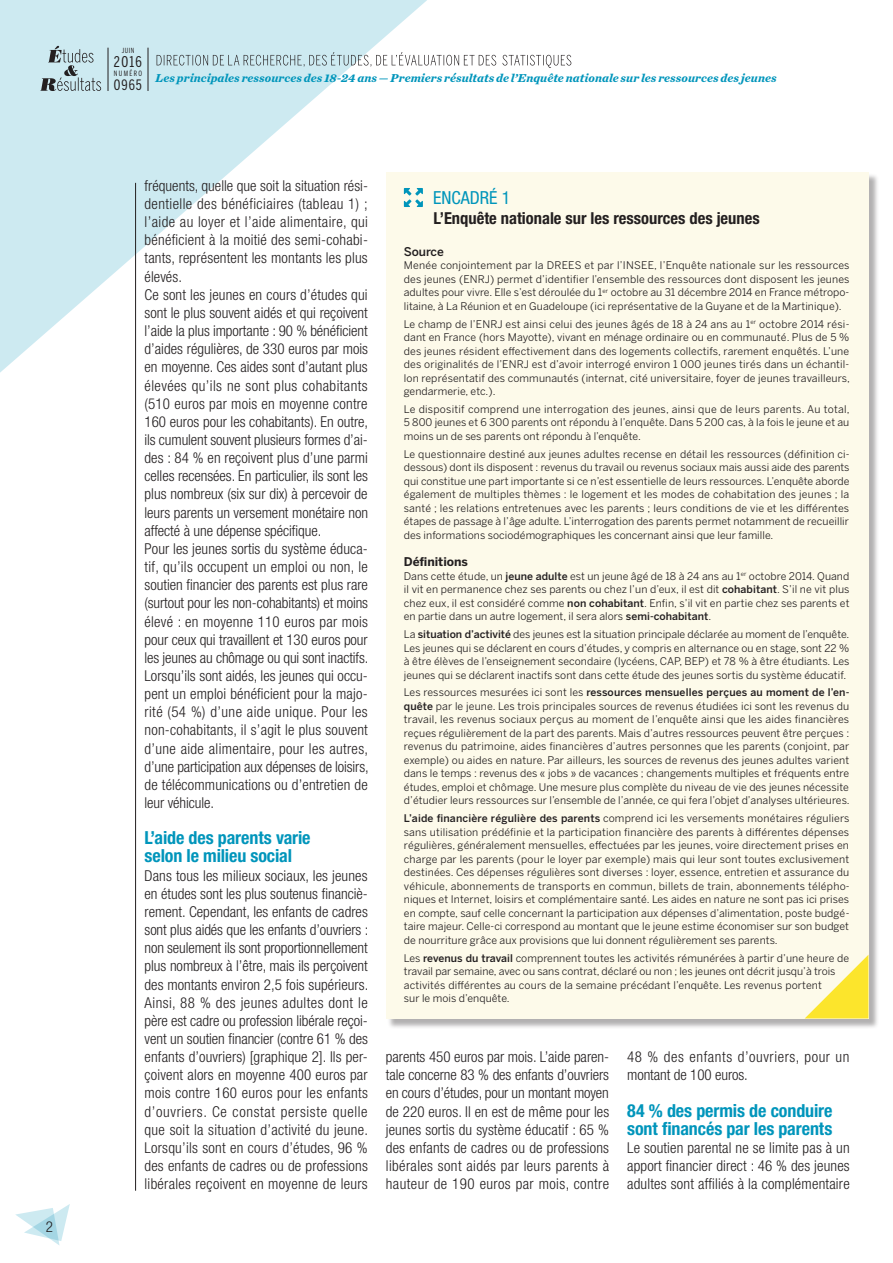
<style>
.page{position:relative;width:893px;height:1263px;background:#fff}
.page>*{position:absolute;margin:0;border:0;box-sizing:border-box;transform-origin:0 0}
.t1{font:700 condensed 18px/18.1px "Helvetica Neue LT Std";letter-spacing:-.005em;color:#0095bb}
.t2{font:condensed 18px "Helvetica Neue LT Std";color:#0095bb}
.t3{font:700 condensed 16.5px "Helvetica Neue LT Std";color:#231f20}
.t4{font:300 condensed 15px/18.1px "Helvetica Neue LT Std";letter-spacing:.005em;color:#231f20;text-align:justify}
.t5{font:300 condensed 15px/18.1px "Helvetica Neue LT Std";letter-spacing:.04em;color:#231f20}
.t6{font:14.7px "Benton Sans Comp";color:#231f20}
.t7{font:14.25px "Benton Sans Comp";color:#231f20}
.t8{font:italic 700 12px "Chronicle Text G1";letter-spacing:.005em;color:#0095bb}
.t9{font:700 12px "Benton Sans";letter-spacing:-.005em;color:#231f20}
.t10{font:500 12px "Benton Sans";letter-spacing:-.015em;color:#231f20}
.t11{font:10.5px/13.5px "Benton Sans";letter-spacing:.005em;color:#231f20;text-align:justify}
.t12{font:7.2px "Benton Sans Comp";letter-spacing:.18em;color:#231f20}
.t13{font:7.05px "Benton Sans Comp";color:#231f20}
.s1{font-weight:500}
</style>
<div class="page">
<svg style="left:0;top:0;width:427px;height:391px"></svg>
<svg style="left:15px;top:1204px;width:55px;height:41px"></svg>
<hr style="left:108px;top:48px;width:1px;height:43px;background:#231f20">
<hr style="left:148px;top:48px;width:1px;height:43px;background:#231f20">
<svg style="left:157px;top:52px;width:414px;height:16px"></svg>
<svg style="left:40px;top:46px;width:61px;height:45px;background:#acc3c9"></svg>
<hr style="left:135px;top:183px;width:1px;height:1008px;background:#231f20">
<div style="left:387px;top:174px;width:492px;height:855px;background:#231f20;opacity:.35"></div>
<div style="left:386px;top:172px;width:482px;height:846px;background:#fdfaea"></div>
<svg style="left:404px;top:188px;width:19px;height:19px"></svg>
<svg style="left:805px;top:955px;width:63px;height:63px"></svg>
<h3 class="t4" style="left:46px;top:1218px;width:9px">2</h3>
<p class="t13" style="left:122px;top:47px;width:14px">JUIN</p>
<h3 class="t6" style="left:114px;top:53px;width:30px">2016</h3>
<p class="t12" style="left:114px;top:70px;width:30px">NUMÉRO</p>
<h3 class="t7" style="left:114px;top:77px;width:30px">0965</h3>
<p class="t8" style="left:156px;top:68px;width:623px">Les principales ressources des 18-24 ans — Premiers résultats de l’Enquête nationale sur les ressources des jeunes</p>
<p class="t4" style="left:145px;top:176px;width:226px;text-align:left">fréquents, quelle que soit la situation rési&shy;dentielle des bénéficiaires (tableau 1) ; l’aide au loyer et l’aide alimentaire, qui bénéficient à la moitié des semi-cohabi&shy;tants, représentent les montants les plus élevés.<br>Ce sont les jeunes en cours d’études qui sont le plus souvent aidés et qui reçoivent l’aide la plus importante : 90 % bénéficient d’aides régulières, de 330 euros par mois en moyenne. Ces aides sont d’autant plus élevées qu’ils ne sont plus cohabitants (510 euros par mois en moyenne contre 160 euros pour les cohabitants). En outre, ils cumulent souvent plusieurs formes d’ai&shy;des : 84 % en reçoivent plus d’une parmi celles recensées. En particulier, ils sont les plus nombreux (six sur dix) à percevoir de leurs parents un versement monétaire non affecté à une dépense spécifique.<br>Pour les jeunes sortis du système éduca&shy;tif, qu’ils occupent un emploi ou non, le soutien financier des parents est plus rare (surtout pour les non-cohabitants) et moins élevé : en moyenne 110 euros par mois pour ceux qui travaillent et 130 euros pour les jeunes au chômage ou qui sont inactifs.<br>Lorsqu’ils sont aidés, les jeunes qui occu&shy;pent un emploi bénéficient pour la majo&shy;rité (54 %) d’une aide unique. Pour les non-cohabitants, il s’agit le plus souvent d’une aide alimentaire, pour les autres, d’une participation aux dépenses de loisirs, de télécommunications ou d’entretien de leur véhicule.</p>
<h1 class="t1" style="left:145px;top:829px;width:168px">L’aide des parents varie selon le milieu social</h1>
<p class="t4" style="left:145px;top:866px;width:225px">Dans tous les milieux sociaux, les jeunes en études sont les plus soutenus financiè&shy;rement. Cependant, les enfants de cadres sont plus aidés que les enfants d’ouvriers : non seulement ils sont proportionnellement plus nombreux à l’être, mais ils perçoivent des montants environ 2,5 fois supérieurs.<br>Ainsi, 88 % des jeunes adultes dont le père est cadre ou profession libérale reçoi&shy;vent un soutien financier (contre 61 % des enfants d’ouvriers) [graphique 2]. Ils per&shy;çoivent alors en moyenne 400 euros par mois contre 160 euros pour les enfants d’ouvriers. Ce constat persiste quelle que soit la situation d’activité du jeune.<br>Lorsqu’ils sont en cours d’études, 96 % des enfants de cadres ou de professions libérales reçoivent en moyenne de leurs</p>
<h1 class="t2" style="left:433px;top:187px;width:79px">ENCADRÉ 1</h1>
<h2 class="t3" style="left:434px;top:208px;width:328px">L’Enquête nationale sur les ressources des jeunes</h2>
<p class="t10" style="left:404px;top:244px;width:41px">Source</p>
<p class="t11" style="left:404px;top:259px;width:447px">Menée conjointement par la DREES et par l’INSEE, l’Enquête nationale sur les ressources des jeunes (ENRJ) permet d’identifier l’ensemble des ressources dont disposent les jeunes adultes pour vivre. Elle s’est déroulée du 1<sup>er</sup> octobre au 31 décembre 2014 en France métropo&shy;litaine, à La Réunion et en Guadeloupe (ici représentative de la Guyane et de la Martinique).</p>
<p class="t11" style="left:404px;top:317px;width:448px">Le champ de l’ENRJ est ainsi celui des jeunes âgés de 18 à 24 ans au 1<sup>er</sup> octobre 2014 rési&shy;dant en France (hors Mayotte), vivant en ménage ordinaire ou en communauté. Plus de 5 % des jeunes résident effectivement dans des logements collectifs, rarement enquêtés. L’une des originalités de l’ENRJ est d’avoir interrogé environ 1 000 jeunes tirés dans un échantil&shy;lon représentatif des communautés (internat, cité universitaire, foyer de jeunes travailleurs, gendarmerie, etc.).</p>
<p class="t11" style="left:404px;top:402px;width:447px">Le dispositif comprend une interrogation des jeunes, ainsi que de leurs parents. Au total, 5 800 jeunes et 6 300 parents ont répondu à l’enquête. Dans 5 200 cas, à la fois le jeune et au moins un de ses parents ont répondu à l’enquête.</p>
<p class="t11" style="left:404px;top:447px;width:447px">Le questionnaire destiné aux jeunes adultes recense en détail les ressources (définition ci&shy;dessous) dont ils disposent : revenus du travail ou revenus sociaux mais aussi aide des parents qui constitue une part importante si ce n’est essentielle de leurs ressources. L’enquête aborde également de multiples thèmes : le logement et les modes de cohabitation des jeunes ; la santé ; les relations entretenues avec les parents ; leurs conditions de vie et les différentes étapes de passage à l’âge adulte. L’interrogation des parents permet notamment de recueillir des informations sociodémographiques les concernant ainsi que leur famille.</p>
<p class="t9" style="left:404px;top:555px;width:65px">Définitions</p>
<p class="t11" style="left:404px;top:569px;width:447px">Dans cette étude, un <span class="s1">jeune adulte</span> est un jeune âgé de 18 à 24 ans au 1<sup>er</sup> octobre 2014. Quand il vit en permanence chez ses parents ou chez l’un d’eux, il est dit <span class="s1">cohabitant</span>. S’il ne vit plus chez eux, il est considéré comme <span class="s1">non cohabitant</span>. Enfin, s’il vit en partie chez ses parents et en partie dans un autre logement, il sera alors <span class="s1">semi-cohabitant</span>.</p>
<p class="t11" style="left:404px;top:627px;width:447px">La <span class="s1">situation d’activité</span> des jeunes est la situation principale déclarée au moment de l’enquête.<br>Les jeunes qui se déclarent en cours d’études, y compris en alternance ou en stage, sont 22 % à être élèves de l’enseignement secondaire (lycéens, CAP, BEP) et 78 % à être étudiants. Les jeunes qui se déclarent inactifs sont dans cette étude des jeunes sortis du système éducatif.</p>
<p class="t11" style="left:404px;top:686px;width:447px">Les ressources mesurées ici sont les <span class="s1">ressources mensuelles perçues au moment de l’en&shy;quête</span> par le jeune. Les trois principales sources de revenus étudiées ici sont les revenus du travail, les revenus sociaux perçus au moment de l’enquête ainsi que les aides financières reçues régulièrement de la part des parents. Mais d’autres ressources peuvent être perçues : revenus du patrimoine, aides financières d’autres personnes que les parents (conjoint, par exemple) ou aides en nature. Par ailleurs, les sources de revenus des jeunes adultes varient dans le temps : revenus des « jobs » de vacances ; changements multiples et fréquents entre études, emploi et chômage. Une mesure plus complète du niveau de vie des jeunes nécessite d’étudier leurs ressources sur l’ensemble de l’année, ce qui fera l’objet d’analyses ultérieures.</p>
<p class="t11" style="left:404px;top:811px;width:447px"><span class="s1">L’aide financière régulière des parents</span> comprend ici les versements monétaires réguliers sans utilisation prédéfinie et la participation financière des parents à différentes dépenses régulières, généralement mensuelles, effectuées par les jeunes, voire directement prises en charge par les parents (pour le loyer par exemple) mais qui leur sont toutes exclusivement destinées. Ces dépenses régulières sont diverses : loyer, essence, entretien et assurance du véhicule, abonnements de transports en commun, billets de train, abonnements télépho&shy;niques et Internet, loisirs et complémentaire santé. Les aides en nature ne sont pas ici prises en compte, sauf celle concernant la participation aux dépenses d’alimentation, poste budgé&shy;taire majeur. Celle-ci correspond au montant que le jeune estime économiser sur son budget de nourriture grâce aux provisions que lui donnent régulièrement ses parents.</p>
<p class="t11" style="left:404px;top:951px;width:447px;text-align:left">Les <span class="s1">revenus du travail</span> comprennent toutes les activités rémunérées à partir d’une heure de travail par semaine, avec ou sans contrat, déclaré ou non ; les jeunes ont décrit jusqu’à trois activités différentes au cours de la semaine précédant l’enquête. Les revenus portent<br>sur le mois d’enquête.</p>
<p class="t4" style="left:386px;top:1048px;width:225px">parents 450 euros par mois. L’aide paren&shy;tale concerne 83 % des enfants d’ouvriers en cours d’études, pour un montant moyen de 220 euros. Il en est de même pour les jeunes sortis du système éducatif : 65 % des enfants de cadres ou de professions libérales sont aidés par leurs parents à hauteur de 190 euros par mois, contre</p>
<h3 class="t5" style="left:627px;top:1048px;width:224px">48 % des enfants d’ouvriers, pour un montant de 100 euros.</h3>
<h1 class="t1" style="left:627px;top:1101px;width:207px">84 % des permis de conduire sont financés par les parents</h1>
<h3 class="t4" style="left:627px;top:1138px;width:224px">Le soutien parental ne se limite pas à un apport financier direct : 46 % des jeunes adultes sont affiliés à la complémentaire</h3>
</div>
